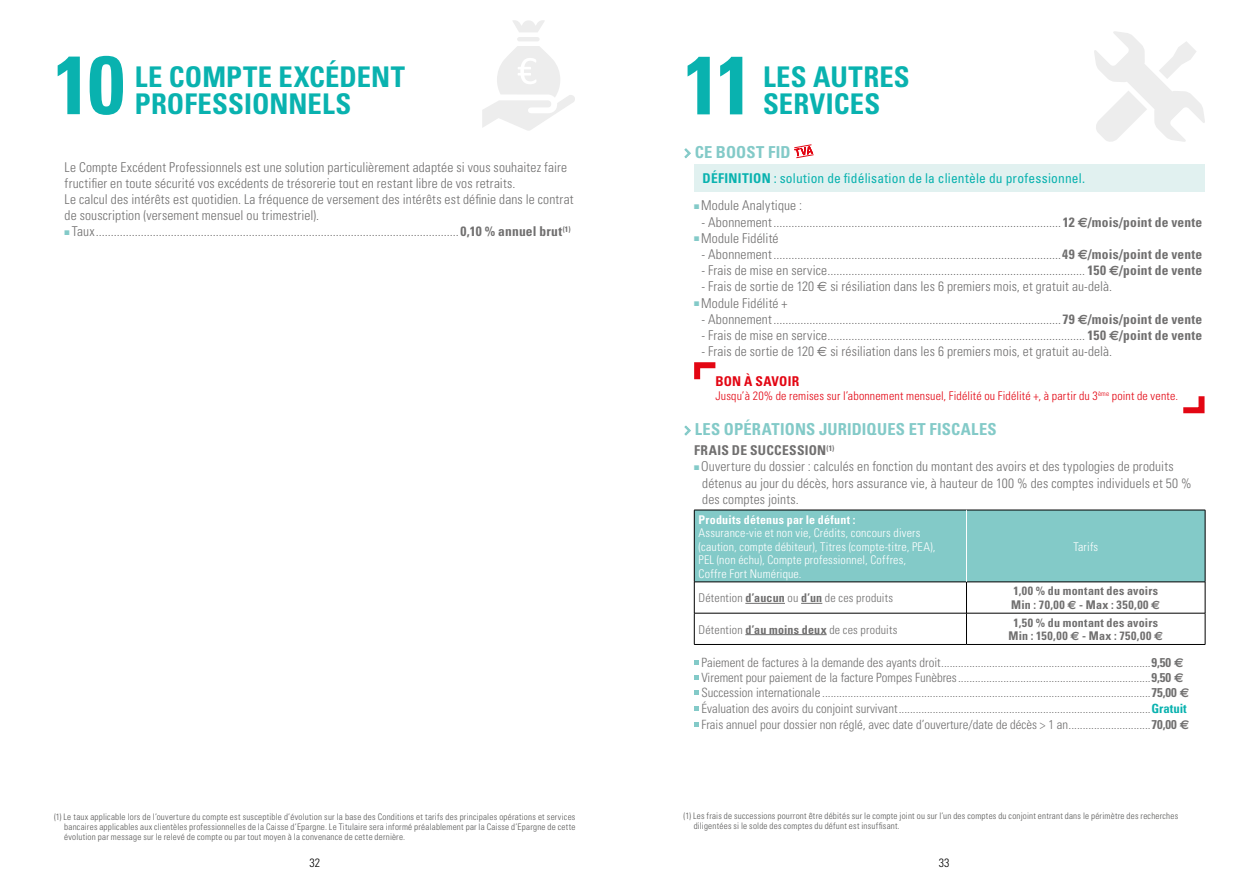
<style>
.page{position:relative;width:1259px;height:893px;background:#fff}
.page>*{position:absolute;margin:0;border:0;box-sizing:border-box;transform-origin:0 0}
.t1{font:700 condensed 82.5px "Univers";color:#09b2af}
.t2{font:700 condensed 28.5px/27px "Univers";letter-spacing:.005em;color:#09b2af}
.t3{font:700 condensed 16.5px "Univers";letter-spacing:.015em;color:#83cac8}
.t4{font:300 condensed 13.5px/16.2px "Univers";letter-spacing:.01em;color:#706f6f}
.t5{font:condensed 13.5px "Univers";letter-spacing:.015em;color:#09b2af}
.t6{font:700 condensed 13.5px "Univers";letter-spacing:.02em;color:#706f6f}
.t7{font:700 condensed 13.5px "Univers";letter-spacing:.015em;color:#e30613}
.t8{font:300 condensed 12.75px/15.6px "Univers";color:#706f6f}
.t9{font:300 condensed 12px/13.5px "Univers";letter-spacing:.015em;color:#fff}
.t10{font:700 condensed 12px/13.5px "Univers";letter-spacing:.025em;color:#706f6f}
.t11{font:300 condensed 12px "Univers";letter-spacing:.015em;color:#e30613}
.t12{font:300 condensed 12px "Univers";letter-spacing:.015em;color:#706f6f}
.t13{font:700 condensed 12px "Univers";letter-spacing:.02em;color:#fff}
.t14{font:300 condensed 12px "Univers";color:#000}
.t15{font:300 condensed 9px/9.8px "Univers";letter-spacing:.025em;color:#575756}
.s1{color:#83cac8}
.s2{font-weight:700}
.s3{font-family:"Cranberry Gin";font-weight:400;font-stretch:normal;font-size:22.5px}
.s4{font-family:"Euro Sans";font-weight:700;font-stretch:normal}
.s5{font-family:"Euro Sans";font-weight:400;font-stretch:normal}
.s6{font-family:"Euro Sans";font-stretch:normal}
.s7{font-weight:700;color:#09b2af}
</style>
<div class="page">
<svg style="left:684px;top:148px;width:7px;height:10px"></svg>
<svg style="left:794px;top:144px;width:20px;height:14px"></svg>
<div style="left:694px;top:164px;width:510px;height:28px;background:#e1f1f0"></div>
<svg style="left:694px;top:362px;width:22px;height:18px"></svg>
<svg style="left:1183px;top:396px;width:22px;height:18px"></svg>
<svg style="left:684px;top:425px;width:7px;height:11px"></svg>
<div style="left:695px;top:511px;width:509px;height:71px;background:#83cac8"></div>
<hr style="left:694px;top:582px;width:1px;height:31px;background:#000">
<hr style="left:966px;top:582px;width:1px;height:31px;background:#000">
<hr style="left:1204px;top:582px;width:1px;height:31px;background:#000">
<hr style="left:694px;top:613px;width:272px;height:1px;background:#000">
<hr style="left:694px;top:613px;width:1px;height:31px;background:#000">
<hr style="left:966px;top:613px;width:239px;height:1px;background:#000">
<hr style="left:966px;top:613px;width:1px;height:31px;background:#000">
<hr style="left:1204px;top:613px;width:1px;height:31px;background:#000">
<hr style="left:694px;top:644px;width:272px;height:1px;background:#000">
<hr style="left:966px;top:644px;width:239px;height:1px;background:#000">
<hr style="left:694px;top:510px;width:272px;height:1px;background:#000">
<hr style="left:694px;top:510px;width:1px;height:72px;background:#000">
<hr style="left:966px;top:510px;width:239px;height:1px;background:#000">
<hr style="left:1204px;top:510px;width:1px;height:72px;background:#000">
<hr style="left:694px;top:582px;width:272px;height:1px;background:#000">
<hr style="left:966px;top:582px;width:239px;height:1px;background:#000">
<hr style="left:966px;top:510px;width:1px;height:72px;background:#fff">
<hr style="left:745px;top:603px;width:40px;height:1px;background:#706f6f">
<svg style="left:801px;top:603px;width:21px;height:1px"></svg>
<hr style="left:745px;top:634px;width:81px;height:1px;background:#706f6f">
<svg style="left:694px;top:660px;width:4px;height:4px"></svg>
<svg style="left:694px;top:675px;width:4px;height:5px"></svg>
<svg style="left:694px;top:691px;width:4px;height:4px"></svg>
<svg style="left:694px;top:706px;width:4px;height:4px"></svg>
<svg style="left:694px;top:722px;width:4px;height:5px"></svg>
<svg style="left:1094px;top:31px;width:111px;height:111px"></svg>
<svg style="left:482px;top:20px;width:93px;height:111px"></svg>
<h1 class="t1" style="left:54px;top:34px;width:73px">10</h1>
<h2 class="t2" style="left:135px;top:63px;width:272px">LE COMPTE EXCÉDENT<br>PROFESSIONNELS</h2>
<p class="t4" style="left:65px;top:158px;width:510px">Le Compte Excédent Professionnels est une solution particulièrement adaptée si vous souhaitez faire fructifier en toute sécurité vos excédents de trésorerie tout en restant libre de vos retraits.<br>Le calcul des intérêts est quotidien. La fréquence de versement des intérêts est définie dans le contrat de souscription (versement mensuel ou trimestriel).</p>
<p class="t4" style="left:65px;top:223px;width:507px"><span class="s1">■</span> Taux ......................................................................................................................... <span class="s2">0,10 % annuel brut</span><sup>(1)</sup></p>
<p class="t15" style="left:64px;top:812px;width:513px;text-align:justify;text-indent:-10px">(1) Le taux applicable lors de l’ouverture du compte est susceptible d’évolution sur la base des Conditions et tarifs des principales opérations et services bancaires applicables aux clientèles professionnelles de la Caisse d’Epargne. Le Titulaire sera informé préalablement par la Caisse d’Epargne de cette évolution par message sur le relevé de compte ou par tout moyen à la convenance de cette dernière.</p>
<h1 class="t1" style="left:683px;top:34px;width:71px">11</h1>
<h2 class="t2" style="left:763px;top:63px;width:148px">LES AUTRES<br>SERVICES</h2>
<p class="t3" style="left:683px;top:142px;width:109px"><span class="s3">&gt;</span> CE BOOST FID</p>
<p class="t5" style="left:702px;top:170px;width:384px"><span class="s2">DÉFINITION</span> : solution de fidélisation de la clientèle du professionnel.</p>
<p class="t4" style="left:694px;top:197px;width:109px"><span class="s1">■</span> Module Analytique :</p>
<p class="t4" style="left:701px;top:214px;width:502px">- Abonnement ................................................................................................ <span class="s2">12</span> <span class="s4">€</span><span class="s2">/mois/point de vente</span></p>
<p class="t4" style="left:694px;top:230px;width:86px"><span class="s1">■</span> Module Fidélité</p>
<p class="t4" style="left:701px;top:246px;width:502px">- Abonnement ................................................................................................<span class="s2">49</span> <span class="s4">€</span><span class="s2">/mois/point de vente</span></p>
<p class="t4" style="left:701px;top:262px;width:502px">- Frais de mise en service ...................................................................................... <span class="s2">150</span> <span class="s4">€</span><span class="s2">/point de vente</span></p>
<p class="t4" style="left:701px;top:278px;width:412px">- Frais de sortie de 120 <span class="s5">€</span> si résiliation dans les 6 premiers mois, et gratuit au-delà.</p>
<p class="t4" style="left:694px;top:295px;width:95px"><span class="s1">■</span> Module Fidélité +</p>
<p class="t4" style="left:701px;top:311px;width:502px">- Abonnement ................................................................................................<span class="s2">79</span> <span class="s4">€</span><span class="s2">/mois/point de vente</span></p>
<p class="t4" style="left:701px;top:327px;width:502px">- Frais de mise en service ...................................................................................... <span class="s2">150</span> <span class="s4">€</span><span class="s2">/point de vente</span></p>
<p class="t4" style="left:701px;top:343px;width:412px">- Frais de sortie de 120 <span class="s5">€</span> si résiliation dans les 6 premiers mois, et gratuit au-delà.</p>
<p class="t7" style="left:715px;top:373px;width:85px">BON À SAVOIR</p>
<p class="t11" style="left:715px;top:388px;width:464px">Jusqu’à 20% de remises sur l’abonnement mensuel, Fidélité ou Fidélité +, à partir du 3<sup>ème</sup> point de vente.</p>
<p class="t3" style="left:683px;top:419px;width:315px"><span class="s3">&gt;</span> LES OPÉRATIONS JURIDIQUES ET FISCALES</p>
<p class="t6" style="left:694px;top:442px;width:142px">FRAIS DE SUCCESSION<sup>(1)</sup></p>
<p class="t4" style="left:702px;top:458px;width:491px;text-indent:-8px"><span class="s1">■</span> Ouverture du dossier : calculés en fonction du montant des avoirs et des typologies de produits détenus au jour du décès, hors assurance vie, à hauteur de 100 % des comptes individuels et 50 % des comptes joints.</p>
<p class="t13" style="left:698px;top:512px;width:158px">Produits détenus par le défunt :</p>
<p class="t9" style="left:698px;top:526px;width:238px">Assurance-vie et non vie, Crédits, concours divers (caution, compte débiteur), Titres (compte-titre, PEA), PEL (non échu), Compte professionnel, Coffres, Coffre Fort Numérique.</p>
<p class="t9" style="left:1073px;top:539px;width:26px">Tarifs</p>
<p class="t12" style="left:698px;top:591px;width:196px">Détention <span class="s2">d’aucun</span> ou <span class="s2">d’un</span> de ces produits</p>
<p class="t10" style="left:1011px;top:584px;width:150px">1,00 % du montant des avoirs<br>Min : 70,00 <span class="s6">€</span> - Max : 350,00 <span class="s6">€</span></p>
<p class="t12" style="left:698px;top:622px;width:200px">Détention <span class="s2">d’au moins deux</span> de ces produits</p>
<p class="t10" style="left:1008px;top:615px;width:156px;text-align:center">1,50 % du montant des avoirs<br>Min : 150,00 <span class="s6">€</span> - Max : 750,00 <span class="s6">€</span></p>
<p class="t8" style="left:701px;top:654px;width:489px">Paiement de factures à la demande des ayants droit ..........................................................................<span class="s2">9,50</span> <span class="s4">€ </span>Virement pour paiement de la facture Pompes Funèbres ....................................................................<span class="s2">9,50</span> <span class="s4">€ </span>Succession internationale ....................................................................................................................<span class="s2">75,00</span> <span class="s4">€ </span>Évaluation des avoirs du conjoint survivant .........................................................................................<span class="s7">Gratuit </span>Frais annuel pour dossier non réglé, avec date d’ouverture/date de décès &gt; 1 an .............................<span class="s2">70,00</span> <span class="s4">€</span></p>
<p class="t15" style="left:693px;top:811px;width:486px;text-indent:-10px">(1) Les frais de successions pourront être débités sur le compte joint ou sur l’un des comptes du conjoint entrant dans le périmètre des recherches diligentées si le solde des comptes du défunt est insuffisant.</p>
<p class="t14" style="left:309px;top:856px;width:12px">32</p>
<p class="t14" style="left:939px;top:856px;width:12px">33</p>
</div>
